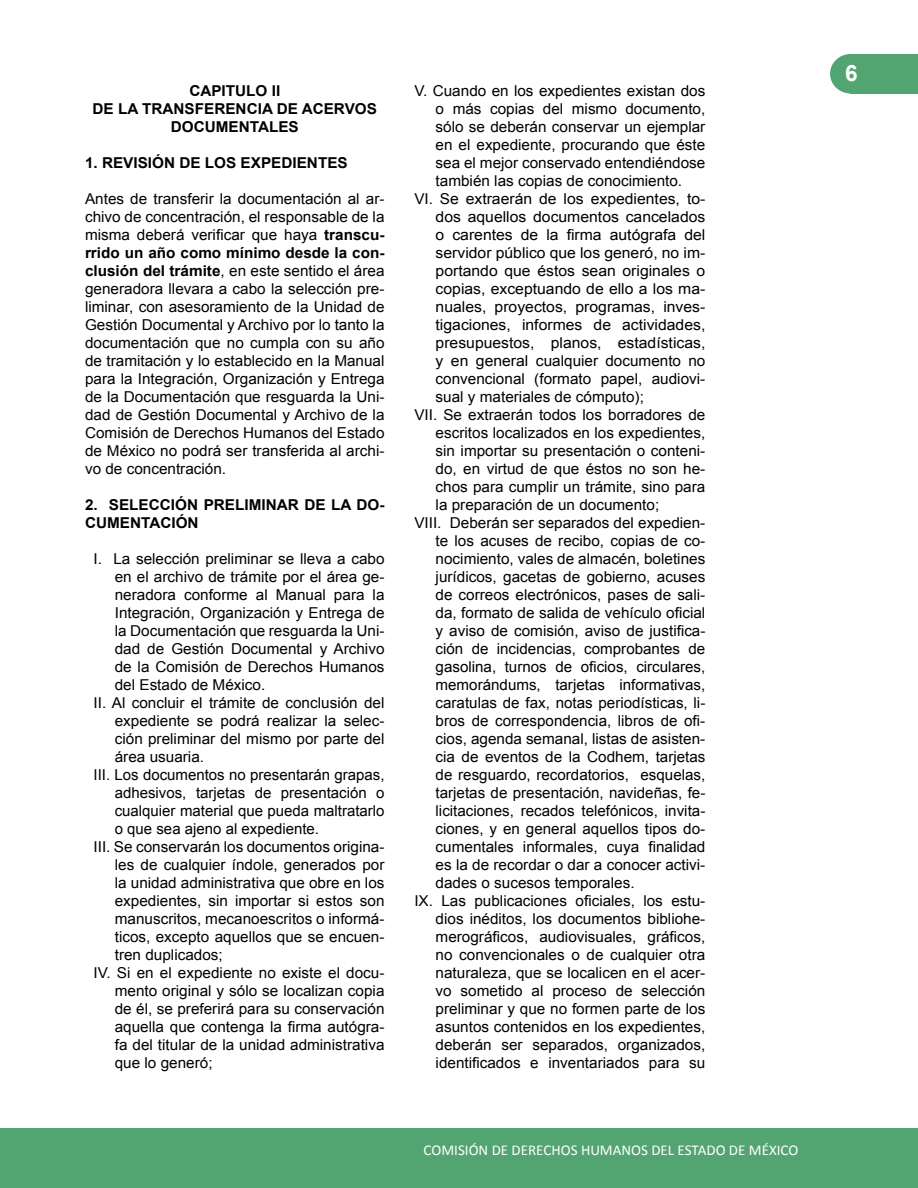
<style>
.page{position:relative;width:918px;height:1188px;background:#fff}
.page>*{position:absolute;margin:0;border:0;box-sizing:border-box;transform-origin:0 0}
.t1{font:700 22.5px "Arial";color:#fff}
.t2{font:15px/18px "Arial";color:#000;text-align:justify}
.t3{font:15px "Arial";color:#000;scale:1.05 1}
.t4{font:700 15px/18px "Arial";color:#000;text-align:center}
.t5{font:15px "Calibri";color:#fff}
.s1{font-weight:700}
</style>
<div class="page">
<div style="left:0;top:1128px;width:918px;height:60px;background:#52a470"></div>
<div style="left:851px;top:54px;width:67px;height:40px;background:#52a470"></div>
<div style="left:830px;top:54px;width:41px;height:40px;background:#52a470;border-radius:50%"></div>
<p class="t4" style="left:93px;top:82px;width:286px">CAPITULO II<br>DE LA TRANSFERENCIA DE ACERVOS<br>DOCUMENTALES</p>
<p class="t4" style="left:85px;top:154px;width:264px">1. REVISIÓN DE LOS EXPEDIENTES</p>
<p class="t2" style="left:85px;top:190px;width:301px">Antes de transferir la documentación al ar&shy;chivo de concentración, el responsable de la misma deberá verificar que haya <span class="s1">transcu&shy;rrido un año como mínimo desde la con&shy;clusión del trámite</span>, en este sentido el área generadora llevara a cabo la selección pre&shy;liminar, con asesoramiento de la Unidad de Gestión Documental y Archivo por lo tanto la documentación que no cumpla con su año de tramitación y lo establecido en la Manual para la Integración, Organización y Entrega de la Documentación que resguarda la Uni&shy;dad de Gestión Documental y Archivo de la Comisión de Derechos Humanos del Estado de México no podrá ser transferida al archi&shy;vo de concentración.</p>
<p class="t4" style="left:85px;top:496px;width:301px;text-align:left">2. SELECCIÓN PRELIMINAR DE LA DO-<br>CUMENTACIÓN</p>
<p class="t2" style="left:94px;top:550px;width:293px">I. La selección preliminar se lleva a cabo</p>
<p class="t2" style="left:115px;top:568px;width:271px">en el archivo de trámite por el área ge-</p>
<p class="t2" style="left:115px;top:586px;width:271px">neradora conforme al Manual para la</p>
<p class="t2" style="left:115px;top:604px;width:271px">Integración, Organización y Entrega de</p>
<p class="t2" style="left:115px;top:622px;width:271px">la Documentación que resguarda la Uni-</p>
<p class="t2" style="left:115px;top:640px;width:271px">dad de Gestión Documental y Archivo</p>
<p class="t2" style="left:115px;top:658px;width:271px">de la Comisión de Derechos Humanos</p>
<p class="t2" style="left:115px;top:676px;width:152px">del Estado de México.</p>
<p class="t2" style="left:94px;top:694px;width:293px">II. Al concluir el trámite de conclusión del</p>
<p class="t2" style="left:115px;top:712px;width:271px">expediente se podrá realizar la selec-</p>
<p class="t2" style="left:115px;top:730px;width:271px">ción preliminar del mismo por parte del</p>
<p class="t2" style="left:115px;top:748px;width:91px">área usuaria.</p>
<p class="t2" style="left:94px;top:766px;width:293px">III. Los documentos no presentarán grapas,</p>
<p class="t2" style="left:115px;top:784px;width:271px">adhesivos, tarjetas de presentación o</p>
<p class="t2" style="left:115px;top:802px;width:271px">cualquier material que pueda maltratarlo</p>
<p class="t2" style="left:115px;top:820px;width:206px">o que sea ajeno al expediente.</p>
<p class="t2" style="left:94px;top:838px;width:293px">III. Se conservarán los documentos origina-</p>
<p class="t2" style="left:115px;top:856px;width:271px">les de cualquier índole, generados por</p>
<p class="t2" style="left:115px;top:874px;width:271px">la unidad administrativa que obre en los</p>
<p class="t2" style="left:115px;top:892px;width:271px">expedientes, sin importar si estos son</p>
<p class="t2" style="left:115px;top:910px;width:271px">manuscritos, mecanoescritos o informá-</p>
<p class="t2" style="left:115px;top:928px;width:271px">ticos, excepto aquellos que se encuen-</p>
<p class="t2" style="left:115px;top:946px;width:110px">tren duplicados;</p>
<p class="t2" style="left:94px;top:964px;width:293px">IV. Si en el expediente no existe el docu-</p>
<p class="t2" style="left:115px;top:982px;width:271px">mento original y sólo se localizan copia</p>
<p class="t2" style="left:115px;top:1000px;width:271px">de él, se preferirá para su conservación</p>
<p class="t2" style="left:115px;top:1018px;width:271px">aquella que contenga la firma autógra-</p>
<p class="t2" style="left:115px;top:1036px;width:271px">fa del titular de la unidad administrativa</p>
<p class="t2" style="left:115px;top:1054px;width:99px">que lo generó;</p>
<p class="t2" style="left:414px;top:82px;width:292px">V. Cuando en los expedientes existan dos</p>
<p class="t2" style="left:436px;top:100px;width:271px">o más copias del mismo documento,</p>
<p class="t2" style="left:436px;top:118px;width:271px">sólo se deberán conservar un ejemplar</p>
<p class="t2" style="left:436px;top:136px;width:271px">en el expediente, procurando que éste</p>
<p class="t2" style="left:436px;top:154px;width:271px">sea el mejor conservado entendiéndose</p>
<p class="t2" style="left:436px;top:172px;width:248px">también las copias de conocimiento.</p>
<p class="t2" style="left:414px;top:190px;width:293px">VI. Se extraerán de los expedientes, to-</p>
<p class="t3" style="left:436px;top:207px;width:258px">dos aquellos documentos cancelados</p>
<p class="t3" style="left:436px;top:225px;width:258px">o carentes de la firma autógrafa del</p>
<p class="t3" style="left:436px;top:243px;width:258px">servidor público que los generó, no im-</p>
<p class="t3" style="left:436px;top:261px;width:258px">portando que éstos sean originales o</p>
<p class="t3" style="left:436px;top:279px;width:258px">copias, exceptuando de ello a los ma-</p>
<p class="t3" style="left:436px;top:297px;width:258px">nuales, proyectos, programas, inves-</p>
<p class="t3" style="left:436px;top:315px;width:258px">tigaciones, informes de actividades,</p>
<p class="t3" style="left:436px;top:333px;width:258px">presupuestos, planos, estadísticas,</p>
<p class="t3" style="left:436px;top:351px;width:258px">y en general cualquier documento no</p>
<p class="t2" style="left:436px;top:370px;width:271px">convencional (formato papel, audiovi-</p>
<p class="t2" style="left:436px;top:388px;width:210px">sual y materiales de cómputo);</p>
<p class="t2" style="left:414px;top:406px;width:293px">VII. Se extraerán todos los borradores de</p>
<p class="t2" style="left:436px;top:424px;width:271px">escritos localizados en los expedientes,</p>
<p class="t2" style="left:436px;top:442px;width:271px">sin importar su presentación o conteni-</p>
<p class="t2" style="left:436px;top:460px;width:271px">do, en virtud de que éstos no son he-</p>
<p class="t2" style="left:436px;top:478px;width:271px">chos para cumplir un trámite, sino para</p>
<p class="t2" style="left:436px;top:496px;width:225px">la preparación de un documento;</p>
<p class="t2" style="left:414px;top:514px;width:293px">VIII. Deberán ser separados del expedien-</p>
<p class="t2" style="left:436px;top:532px;width:271px">te los acuses de recibo, copias de co-</p>
<p class="t2" style="left:436px;top:550px;width:271px">nocimiento, vales de almacén, boletines</p>
<p class="t2" style="left:436px;top:568px;width:271px">jurídicos, gacetas de gobierno, acuses</p>
<p class="t2" style="left:436px;top:586px;width:271px">de correos electrónicos, pases de sali-</p>
<p class="t2" style="left:436px;top:604px;width:271px">da, formato de salida de vehículo oficial</p>
<p class="t2" style="left:436px;top:622px;width:271px">y aviso de comisión, aviso de justifica-</p>
<p class="t2" style="left:436px;top:640px;width:271px">ción de incidencias, comprobantes de</p>
<p class="t2" style="left:436px;top:658px;width:271px">gasolina, turnos de oficios, circulares,</p>
<p class="t2" style="left:436px;top:676px;width:271px">memorándums, tarjetas informativas,</p>
<p class="t2" style="left:436px;top:694px;width:271px">caratulas de fax, notas periodísticas, li-</p>
<p class="t2" style="left:436px;top:712px;width:271px">bros de correspondencia, libros de ofi-</p>
<p class="t2" style="left:436px;top:730px;width:271px">cios, agenda semanal, listas de asisten-</p>
<p class="t2" style="left:436px;top:748px;width:271px">cia de eventos de la Codhem, tarjetas</p>
<p class="t2" style="left:436px;top:766px;width:271px">de resguardo, recordatorios, esquelas,</p>
<p class="t2" style="left:436px;top:784px;width:271px">tarjetas de presentación, navideñas, fe-</p>
<p class="t2" style="left:436px;top:802px;width:271px">licitaciones, recados telefónicos, invita-</p>
<p class="t2" style="left:436px;top:820px;width:271px">ciones, y en general aquellos tipos do-</p>
<p class="t2" style="left:436px;top:838px;width:271px">cumentales informales, cuya finalidad</p>
<p class="t2" style="left:436px;top:856px;width:271px">es la de recordar o dar a conocer activi-</p>
<p class="t2" style="left:436px;top:874px;width:200px">dades o sucesos temporales.</p>
<p class="t2" style="left:414px;top:892px;width:293px">IX. Las publicaciones oficiales, los estu-</p>
<p class="t2" style="left:436px;top:910px;width:271px">dios inéditos, los documentos bibliohe-</p>
<p class="t2" style="left:436px;top:928px;width:271px">merográficos, audiovisuales, gráficos,</p>
<p class="t2" style="left:436px;top:946px;width:271px">no convencionales o de cualquier otra</p>
<p class="t2" style="left:436px;top:964px;width:271px">naturaleza, que se localicen en el acer-</p>
<p class="t2" style="left:436px;top:982px;width:271px">vo sometido al proceso de selección</p>
<p class="t2" style="left:436px;top:1000px;width:271px">preliminar y que no formen parte de los</p>
<p class="t2" style="left:436px;top:1018px;width:271px">asuntos contenidos en los expedientes,</p>
<p class="t2" style="left:436px;top:1036px;width:271px">deberán ser separados, organizados,</p>
<p class="t2" style="left:436px;top:1054px;width:271px">identificados e inventariados para su</p>
<p class="t5" style="left:424px;top:1140px;width:376px">COMISIÓN DE DERECHOS HUMANOS DEL ESTADO DE MÉXICO</p>
<h1 class="t1" style="left:845px;top:58px;width:14px">6</h1>
</div>
